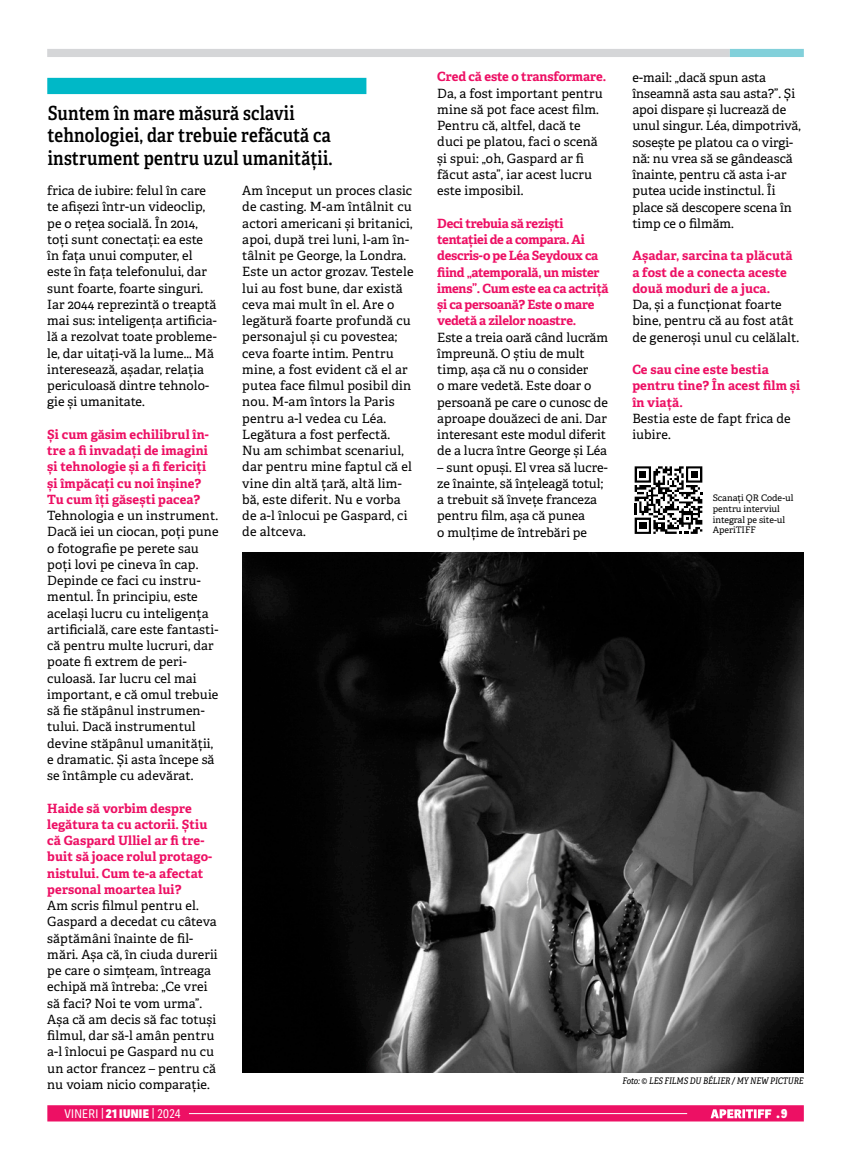
<style>
.page{position:relative;width:851px;height:1170px;background:#fff}
.page>*{position:absolute;margin:0;border:0;box-sizing:border-box;transform-origin:0 0}
.t1{font:600 19.5px/22.5px "Adelle Condensed";letter-spacing:.01em;color:#000}
.t2{font:12.75px/16.2px "Adelle";letter-spacing:.005em;color:#000}
.t3{font:700 12.75px/16.2px "Adelle";letter-spacing:.005em;color:#ed1064}
.t4{font:700 12.75px/16.2px "Adelle";letter-spacing:-.02em;color:#ed1064}
.t5{font:12.3px "Adelle Sans Cnd Hv";color:#fff}
.t6{font:12px "Adelle Sans Cnd";letter-spacing:.03em;color:#fff}
.t7{font:9px/10.8px "Adelle";color:#000}
.t8{font:italic 9px "Adelle Condensed";color:#000}
.s1{font-family:"Adelle Sans Cnd Hv"}
</style>
<div class="page">
<div style="left:47px;top:1105px;width:756px;height:16px;background:#ed1064"></div>
<hr style="left:177px;top:1113px;width:536px;height:1px;background:#fff">
<div style="left:64px;top:1109px;width:125px;height:6px;background:#ed1064"></div>
<div style="left:687px;top:1109px;width:100px;height:8px;background:#ed1064"></div>
<svg style="left:710px;top:1109px;width:61px;height:9px"></svg>
<div style="left:47px;top:49px;width:682px;height:8px;background:#d5d6d8"></div>
<div style="left:729px;top:49px;width:74px;height:8px;background:#82d0da"></div>
<img style="left:242px;top:552px;width:561px;height:520px">
<div style="left:47px;top:78px;width:319px;height:16px;background:#00b8c7"></div>
<svg style="left:634px;top:466px;width:69px;height:68px"></svg>
<div style="left:639px;top:471px;width:7px;height:7px;background:#000"></div>
<div style="left:639px;top:522px;width:7px;height:7px;background:#000"></div>
<div style="left:690px;top:471px;width:7px;height:7px;background:#000"></div>
<h1 class="t1" style="left:48px;top:102px;width:286px">Suntem în mare măsură sclavii tehnologiei, dar trebuie refăcută ca instrument pentru uzul umanității.</h1>
<p class="t2" style="left:47px;top:182px;width:171px">frica de iubire: felul în care te afișezi într-un videoclip, pe o rețea socială. În 2014, toți sunt conectați: ea este în fața unui computer, el este în fața telefonului, dar sunt foarte, foarte singuri.<br>Iar 2044 reprezintă o treaptă mai sus: inteligența artificia&shy;lă a rezolvat toate probleme&shy;le, dar uitați-vă la lume... Mă interesează, așadar, relația periculoasă dintre tehnolo&shy;gie și umanitate.</p>
<p class="t3" style="left:47px;top:426px;width:163px">Și cum găsim echilibrul în&shy;tre a fi invadați de imagini și tehnologie și a fi fericiți și împăcați cu noi înșine?<br>Tu cum îți găsești pacea?</p>
<p class="t2" style="left:47px;top:507px;width:173px">Tehnologia e un instrument.<br>Dacă iei un ciocan, poți pune o fotografie pe perete sau poți lovi pe cineva în cap.<br>Depinde ce faci cu instru&shy;mentul. În principiu, este același lucru cu inteligența artificială, care este fantasti&shy;că pentru multe lucruri, dar poate fi extrem de peri&shy;culoasă. Iar lucru cel mai important, e că omul trebuie să fie stăpânul instrumen&shy;tului. Dacă instrumentul devine stăpânul umanității, e dramatic. Și asta începe să se întâmple cu adevărat.</p>
<p class="t3" style="left:47px;top:800px;width:166px">Haide să vorbim despre legătura ta cu actorii. Știu că Gaspard Ulliel ar fi tre&shy;buit să joace rolul protago&shy;nistului. Cum te-a afectat personal moartea lui?</p>
<p class="t2" style="left:47px;top:897px;width:172px">Am scris filmul pentru el.<br>Gaspard a decedat cu câteva săptămâni înainte de fil&shy;mări. Așa că, în ciuda durerii pe care o simţeam, întreaga echipă mă întreba: „Ce vrei să faci? Noi te vom urma”.<br>Așa că am decis să fac totuși filmul, dar să-l amân pentru a-l înlocui pe Gaspard nu cu un actor francez – pentru că nu voiam nicio comparație.</p>
<p class="t2" style="left:242px;top:183px;width:173px">Am început un proces clasic de casting. M-am întâlnit cu actori americani și britanici, apoi, după trei luni, l-am în&shy;tâlnit pe George, la Londra.<br>Este un actor grozav. Testele lui au fost bune, dar există ceva mai mult în el. Are o legătură foarte profundă cu personajul și cu povestea; ceva foarte intim. Pentru mine, a fost evident că el ar putea face filmul posibil din nou. M-am întors la Paris pentru a-l vedea cu Léa.<br>Legătura a fost perfectă.<br>Nu am schimbat scenariul, dar pentru mine faptul că el vine din altă țară, altă lim&shy;bă, este diferit. Nu e vorba de a-l înlocui pe Gaspard, ci de altceva.</p>
<p class="t3" style="left:437px;top:69px;width:170px">Cred că este o transformare.</p>
<p class="t2" style="left:437px;top:85px;width:167px">Da, a fost important pentru mine să pot face acest film.<br>Pentru că, altfel, dacă te duci pe platou, faci o scenă și spui: „oh, Gaspard ar fi făcut asta”, iar acest lucru este imposibil.</p>
<p class="t4" style="left:437px;top:215px;width:173px">Deci trebuia să reziști tentației de a compara. Ai descris-o pe Léa Seydoux ca fiind „atemporală, un mister imens”. Cum este ea ca actriță și ca persoană? Este o mare vedetă a zilelor noastre.</p>
<p class="t2" style="left:437px;top:329px;width:172px">Este a treia oară când lucrăm împreună. O ştiu de mult timp, așa că nu o consider<br>o mare vedetă. Este doar o persoană pe care o cunosc de aproape douăzeci de ani. Dar interesant este modul diferit de a lucra între George și Léa</p>
<p class="t2" style="left:437px;top:459px;width:172px">– sunt opuși. El vrea să lucre&shy;ze înainte, să înțeleagă totul; a trebuit să învețe franceza pentru film, așa că punea<br>o mulțime de întrebări pe</p>
<p class="t2" style="left:632px;top:69px;width:170px">e-mail: „dacă spun asta înseamnă asta sau asta?”. Și apoi dispare și lucrează de unul singur. Léa, dimpotrivă, sosește pe platou ca o virgi&shy;nă: nu vrea să se gândească înainte, pentru că asta i-ar putea ucide instinctul. Îi place să descopere scena în timp ce o filmăm.</p>
<p class="t3" style="left:632px;top:248px;width:162px">Așadar, sarcina ta plăcută a fost de a conecta aceste două moduri de a juca.</p>
<p class="t2" style="left:632px;top:297px;width:168px">Da, și a funcționat foarte bine, pentru că au fost atât de generoși unul cu celălalt.</p>
<p class="t3" style="left:632px;top:361px;width:169px">Ce sau cine este bestia pentru tine? În acest film și în viață.</p>
<p class="t2" style="left:632px;top:410px;width:160px">Bestia este de fapt frica de iubire.</p>
<p class="t7" style="left:712px;top:492px;width:82px">Scanați QR Code-ul pentru interviul integral pe site-ul<br>AperiTIFF</p>
<p class="t8" style="left:622px;top:1075px;width:183px">Foto: © LES FILMS DU BÉLIER / MY NEW PICTURE</p>
<p class="t6" style="left:64px;top:1104px;width:117px">VINERI | <span class="s1">21 IUNIE</span> | 2024</p>
<p class="t5" style="left:776px;top:1104px;width:12px">. 9</p>
</div>
